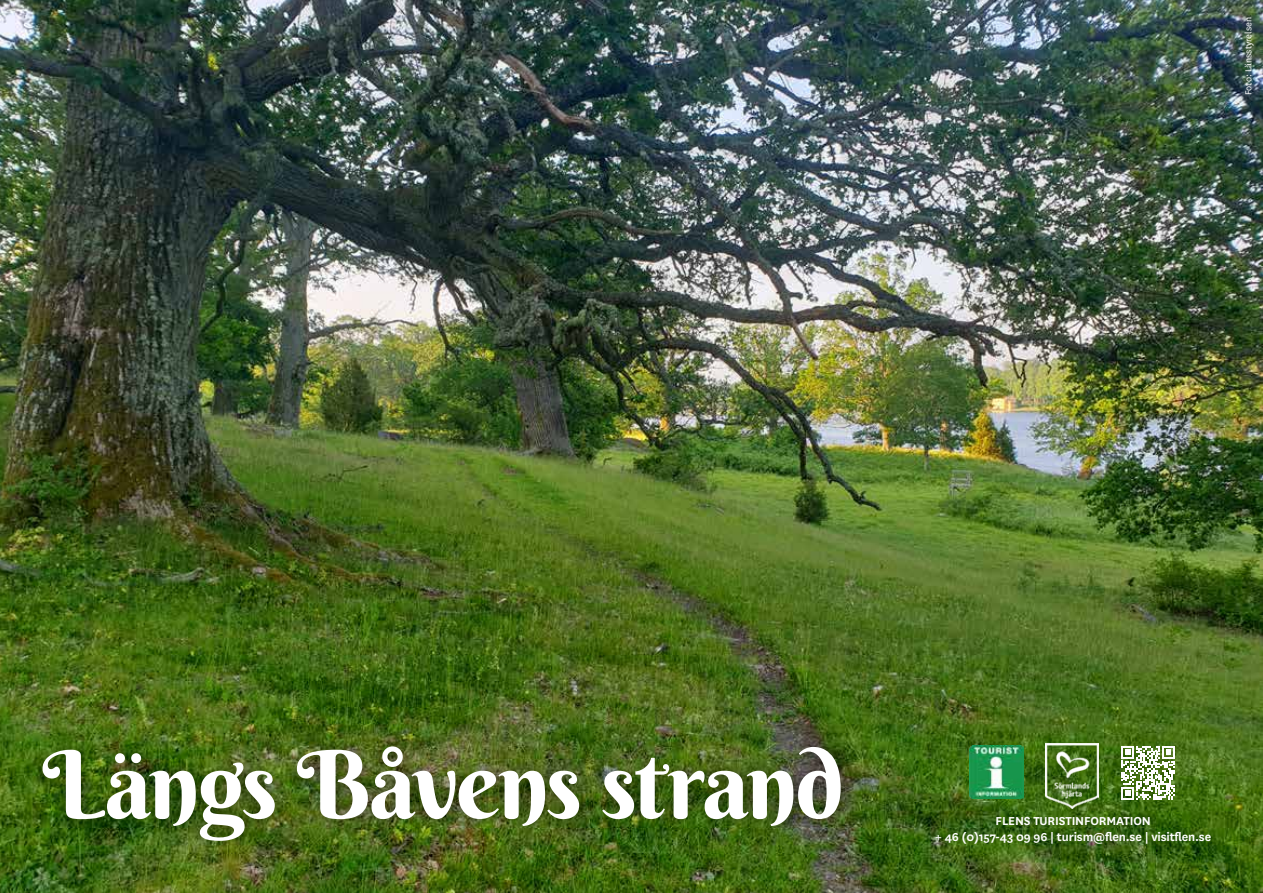
<style>
.page{position:relative;width:1263px;height:893px;background:#fff}
.page>*{position:absolute;margin:0;border:0;box-sizing:border-box;transform-origin:0 0}
.t1{font:94.05px "Berkshire Swash";letter-spacing:-.025em;color:#fff}
.t2{font:600 13.5px/16.2px "National";letter-spacing:-.01em;color:#fff;text-align:center}
.t3{font:10.2px "National";color:#fff}
</style>
<div class="page">
<img style="left:0;top:0;width:1263px;height:893px">
<div style="left:28px;top:732px;width:828px;height:124px;background:#000;opacity:.5"></div>
<img style="left:1045px;top:744px;width:54px;height:65px">
<img style="left:970px;top:745px;width:53px;height:54px">
<svg style="left:1121px;top:746px;width:54px;height:54px"></svg>
<p class="t3" style="left:1242px;top:95px;width:80px;rotate:-90deg">Foto: Länsstyrelsen</p>
<h1 class="t1" style="left:43px;top:726px;width:803px">Längs Båvens strand</h1>
<p class="t2" style="left:935px;top:812px;width:277px">FLENS TURISTINFORMATION<br>+ 46 (0)157-43 09 96 | turism@flen.se | visitflen.se</p>
</div>
